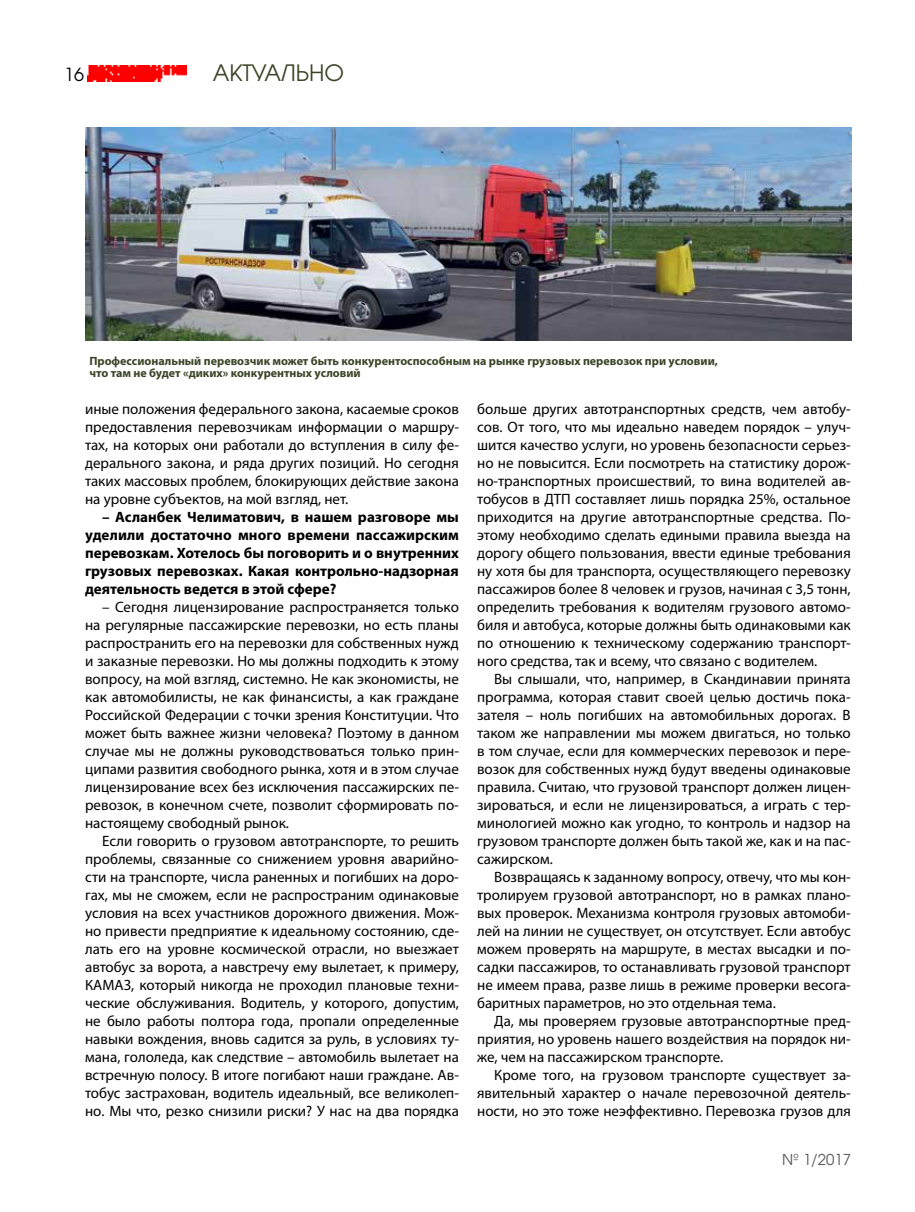
<style>
.page{position:relative;width:915px;height:1212px;background:#fff}
.page>*{position:absolute;margin:0;border:0;box-sizing:border-box;transform-origin:0 0}
.t1{font:22.5px "AG Avalanche C";color:#3c4427}
.t2{font:18px "AG Avalanche C";color:#000}
.t3{font:15px/18px "Myriad Pro";color:#000;text-align:justify}
.t4{font:700 15px/18px "Myriad Pro";color:#000;text-align:justify}
.t5{font:15px "AG Avalanche C";color:#58595b}
.t6{font:700 12px/12px "Myriad Pro";color:#3c4427}
</style>
<div class="page">
<img style="left:88px;top:65px;width:99px;height:17px">
<img style="left:86px;top:128px;width:764px;height:212px">
<p class="t2" style="left:64px;top:63px;width:21px">16</p>
<h1 class="t1" style="left:213px;top:59px;width:133px">АКТУАЛЬНО</h1>
<p class="t6" style="left:89px;top:354px;width:630px">Профессиональный перевозчик может быть конкурентоспособным на рынке грузовых перевозок при условии, что там не будет «диких» конкурентных условий</p>
<p class="t3" style="left:85px;top:400px;width:375px">иные положения федерального закона, касаемые сроков предоставления перевозчикам информации о маршру&shy;тах, на которых они работали до вступления в силу фе&shy;дерального закона, и ряда других позиций. Но сегодня таких массовых проблем, блокирующих действие закона на уровне субъектов, на мой взгляд, нет.</p>
<p class="t4" style="left:85px;top:507px;width:375px;text-indent:17px">– Асланбек Челиматович, в нашем разговоре мы уделили достаточно много времени пассажирским перевозкам. Хотелось бы поговорить и о внутренних грузовых перевозках. Какая контрольно-надзорная деятельность ведется в этой сфере?</p>
<p class="t3" style="left:85px;top:598px;width:375px;text-indent:17px">– Сегодня лицензирование распространяется только на регулярные пассажирские перевозки, но есть планы распространить его на перевозки для собственных нужд и заказные перевозки. Но мы должны подходить к этому вопросу, на мой взгляд, системно. Не как экономисты, не как автомобилисты, не как финансисты, а как граждане Российской Федерации с точки зрения Конституции. Что может быть важнее жизни человека? Поэтому в данном случае мы не должны руководствоваться только прин&shy;ципами развития свободного рынка, хотя и в этом случае лицензирование всех без исключения пассажирских пе&shy;ревозок, в конечном счете, позволит сформировать по&shy;настоящему свободный рынок.</p>
<p class="t3" style="left:85px;top:832px;width:375px;text-indent:17px">Если говорить о грузовом автотранспорте, то решить проблемы, связанные со снижением уровня аварийно&shy;сти на транспорте, числа раненных и погибших на доро&shy;гах, мы не сможем, если не распространим одинаковые условия на всех участников дорожного движения. Мож&shy;но привести предприятие к идеальному состоянию, сде&shy;лать его на уровне космической отрасли, но выезжает автобус за ворота, а навстречу ему вылетает, к примеру, КАМАЗ, который никогда не проходил плановые техни&shy;ческие обслуживания. Водитель, у которого, допустим, не было работы полтора года, пропали определенные навыки вождения, вновь садится за руль, в условиях ту&shy;мана, гололеда, как следствие – автомобиль вылетает на встречную полосу. В итоге погибают наши граждане. Ав&shy;тобус застрахован, водитель идеальный, все великолеп&shy;но. Мы что, резко снизили риски? У нас на два порядка</p>
<p class="t3" style="left:477px;top:400px;width:375px">больше других автотранспортных средств, чем автобу&shy;сов. От того, что мы идеально наведем порядок – улуч&shy;шится качество услуги, но уровень безопасности серьез&shy;но не повысится. Если посмотреть на статистику дорож&shy;но-транспортных происшествий, то вина водителей ав&shy;тобусов в ДТП составляет лишь порядка 25%, остальное приходится на другие автотранспортные средства. По&shy;этому необходимо сделать едиными правила выезда на дорогу общего пользования, ввести единые требования ну хотя бы для транспорта, осуществляющего перевозку пассажиров более 8 человек и грузов, начиная с 3,5 тонн, определить требования к водителям грузового автомо&shy;биля и автобуса, которые должны быть одинаковыми как по отношению к техническому содержанию транспорт&shy;ного средства, так и всему, что связано с водителем.</p>
<p class="t3" style="left:477px;top:670px;width:375px;text-indent:17px">Вы слышали, что, например, в Скандинавии принята программа, которая ставит своей целью достичь пока&shy;зателя – ноль погибших на автомобильных дорогах. В таком же направлении мы можем двигаться, но только в том случае, если для коммерческих перевозок и пере&shy;возок для собственных нужд будут введены одинаковые правила. Считаю, что грузовой транспорт должен лицен&shy;зироваться, и если не лицензироваться, а играть с тер&shy;минологией можно как угодно, то контроль и надзор на грузовом транспорте должен быть такой же, как и на пас&shy;сажирском.</p>
<p class="t3" style="left:477px;top:868px;width:375px;text-indent:17px">Возвращаясь к заданному вопросу, отвечу, что мы кон&shy;тролируем грузовой автотранспорт, но в рамках плано&shy;вых проверок. Механизма контроля грузовых автомоби&shy;лей на линии не существует, он отсутствует. Если автобус можем проверять на маршруте, в местах высадки и по&shy;садки пассажиров, то останавливать грузовой транспорт не имеем права, разве лишь в режиме проверки весога&shy;баритных параметров, но это отдельная тема.</p>
<p class="t3" style="left:477px;top:1012px;width:375px;text-indent:17px">Да, мы проверяем грузовые автотранспортные пред&shy;приятия, но уровень нашего воздействия на порядок ни&shy;же, чем на пассажирском транспорте.</p>
<p class="t3" style="left:477px;top:1066px;width:375px;text-indent:17px">Кроме того, на грузовом транспорте существует за&shy;явительный характер о начале перевозочной деятель&shy;ности, но это тоже неэффективно. Перевозка грузов для</p>
<p class="t5" style="left:781px;top:1150px;width:70px">№ 1/2017</p>
</div>
